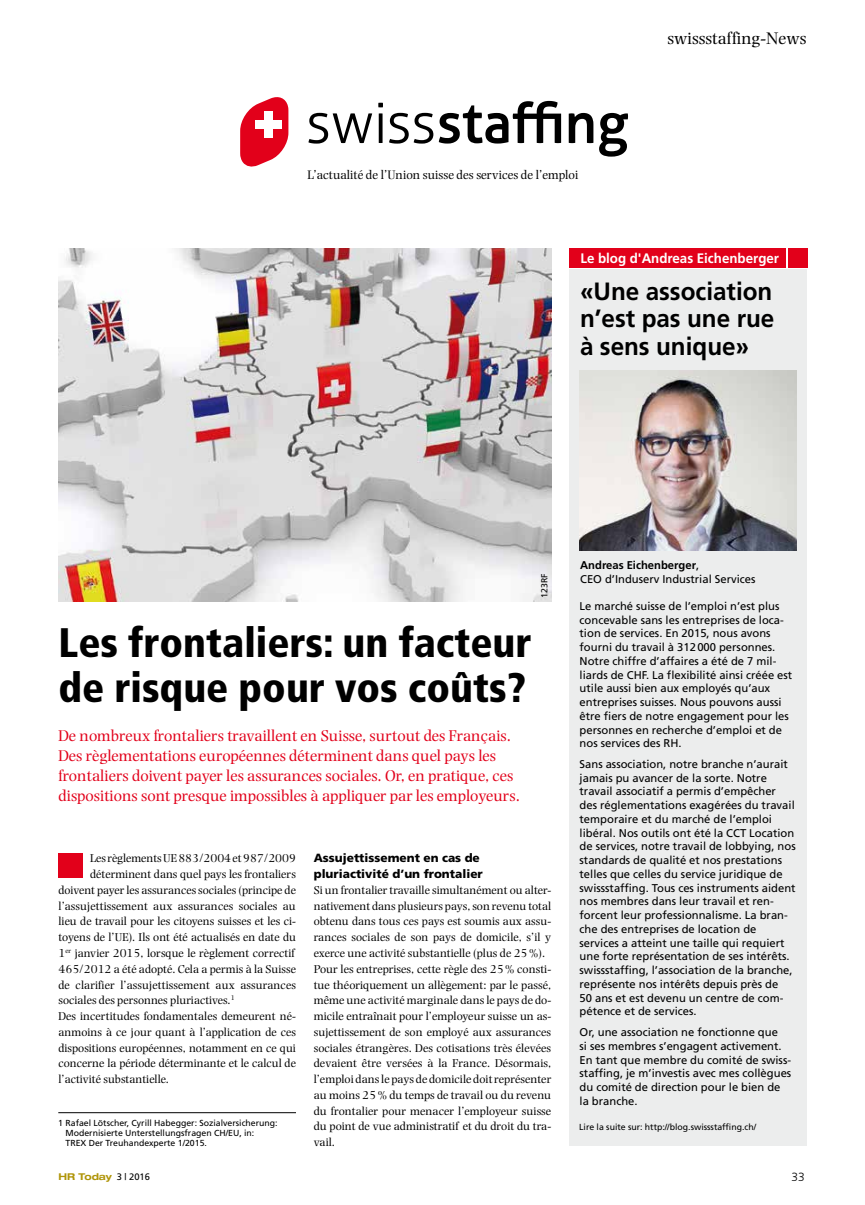
<style>
.page{position:relative;width:865px;height:1205px;background:#fff}
.page>*{position:absolute;margin:0;border:0;box-sizing:border-box;transform-origin:0 0}
.t1{font:900 condensed 41.25px/45px "Frutiger";color:#000}
.t2{font:700 25px/27.5px "Frutiger";color:#000;text-align:justify}
.t3{font:17.5px "Photina";color:#000}
.t4{font:16.25px/20px "Photina";color:#e2001a}
.t5{font:700 13.75px "Frutiger";color:#fff}
.t6{font:12.88px "Photina";color:#000}
.t7{font:11.88px/15.8px "Photina";color:#000}
.t8{font:900 11.88px/15.8px "Frutiger";color:#000}
.t9{font:300 11.88px "Frutiger";color:#000}
.t10{font:11.25px/13.8px "Frutiger";color:#000}
.t11{font:700 expanded 9.38px "Helvetica Neue LT";color:#b09509}
.t12{font:8.75px/10px "Frutiger";color:#000}
.s1{font-weight:700}
.s2{font-family:"Frutiger";font-weight:400;font-stretch:normal;color:#000}
</style>
<div class="page">
<svg style="left:308px;top:113px;width:64px;height:31px"></svg>
<svg style="left:379px;top:113px;width:3px;height:30px"></svg>
<svg style="left:389px;top:113px;width:44px;height:31px"></svg>
<svg style="left:240px;top:97px;width:48px;height:70px"></svg>
<div style="left:255px;top:121px;width:27px;height:8px;background:#fff"></div>
<div style="left:265px;top:111px;width:8px;height:27px;background:#fff"></div>
<svg style="left:378px;top:103px;width:5px;height:4px"></svg>
<svg style="left:439px;top:101px;width:122px;height:43px"></svg>
<svg style="left:568px;top:113px;width:25px;height:30px"></svg>
<svg style="left:599px;top:113px;width:29px;height:44px"></svg>
<div style="left:569px;top:269px;width:237px;height:877px;background:#eceded"></div>
<div style="left:570px;top:248px;width:216px;height:20px;background:#e2001a"></div>
<div style="left:788px;top:248px;width:19px;height:20px;background:#e2001a"></div>
<img style="left:579px;top:371px;width:217px;height:179px">
<div style="left:58px;top:853px;width:25px;height:25px;background:#e2001a"></div>
<hr style="left:58px;top:1112px;width:238px;height:1px;background:#000">
<img style="left:58px;top:248px;width:493px;height:353px">
<p class="t6" style="left:307px;top:167px;width:272px">L’actualité de l’Union suisse des services de l’emploi</p>
<h3 class="t3" style="left:667px;top:28px;width:141px">swissstaffing-News</h3>
<p class="t5" style="left:580px;top:250px;width:200px">Le blog d'Andreas Eichenberger</p>
<h2 class="t2" style="left:580px;top:277px;width:196px">«Une association n’est pas une rue à sens unique»</h2>
<p class="t12" style="left:539px;top:598px;width:26px;rotate:-90deg">123RF</p>
<h1 class="t1" style="left:58px;top:620px;width:474px">Les frontaliers: un facteur de risque pour vos coûts?</h1>
<p class="t4" style="left:58px;top:725px;width:463px">De nombreux frontaliers travaillent en Suisse, surtout des Français.<br>Des règlementations européennes déterminent dans quel pays les frontaliers doivent payer les assurances sociales. Or, en pratique, ces dispositions sont presque impossibles à appliquer par les employeurs.</p>
<p class="t7" style="left:90px;top:851px;width:207px">Les règlements UE 883/2004 et 987/2009</p>
<p class="t7" style="left:90px;top:866px;width:207px">déterminent dans quel pays les frontaliers</p>
<p class="t7" style="left:58px;top:882px;width:239px">doivent payer les assurances sociales (principe de</p>
<p class="t7" style="left:58px;top:898px;width:239px">l’assujettissement aux assurances sociales au</p>
<p class="t7" style="left:58px;top:914px;width:239px">lieu de travail pour les citoyens suisses et les ci-</p>
<p class="t7" style="left:58px;top:929px;width:239px">toyens de l’UE). Ils ont été actualisés en date du</p>
<p class="t7" style="left:58px;top:945px;width:237px">1<sup>er</sup> janvier 2015, lorsque le règlement correctif</p>
<p class="t7" style="left:58px;top:961px;width:239px">465/2012 a été adopté. Cela a permis à la Suisse</p>
<p class="t7" style="left:58px;top:977px;width:239px">de clarifier l’assujettissement aux assurances</p>
<p class="t7" style="left:58px;top:992px;width:178px">sociales des personnes pluriactives.<sup>1</sup></p>
<p class="t7" style="left:58px;top:1008px;width:238px">Des incertitudes fondamentales demeurent né-</p>
<p class="t7" style="left:58px;top:1024px;width:239px">anmoins à ce jour quant à l’application de ces</p>
<p class="t7" style="left:58px;top:1040px;width:239px">dispositions européennes, notamment en ce qui</p>
<p class="t7" style="left:58px;top:1055px;width:239px">concerne la période déterminante et le calcul de</p>
<p class="t7" style="left:58px;top:1071px;width:112px">l’activité substantielle.</p>
<p class="t12" style="left:65px;top:1117px;width:214px;text-indent:-7px">1 Rafael Lötscher, Cyrill Habegger: Sozialversicherung:<br>Modernisierte Unterstellungsfragen CH/EU, in:<br>TREX Der Treuhandexperte 1/2015.</p>
<p class="t8" style="left:314px;top:850px;width:171px">Assujettissement en cas de pluriactivité d’un frontalier</p>
<p class="t7" style="left:314px;top:882px;width:239px">Si un frontalier travaille simultanément ou alter&shy;nativement dans plusieurs pays, son revenu total obtenu dans tous ces pays est soumis aux assu&shy;rances sociales de son pays de domicile, s’il y exerce une activité substantielle (plus de 25%).<br>Pour les entreprises, cette règle des 25% consti&shy;tue théoriquement un allègement: par le passé, même une activité marginale dans le pays de do&shy;micile entraînait pour l’employeur suisse un as&shy;sujettissement de son employé aux assurances sociales étrangères. Des cotisations très élevées devaient être versées à la France. Désormais, l’emploi dans le pays de domicile doit représenter au moins 25% du temps de travail ou du revenu du frontalier pour menacer l’employeur suisse du point de vue administratif et du droit du tra&shy;vail.</p>
<p class="t10" style="left:580px;top:558px;width:177px"><span class="s1">Andreas Eichenberger</span>,<br>CEO d’Induserv Industrial Services</p>
<p class="t10" style="left:579px;top:599px;width:214px">Le marché suisse de l’emploi n’est plus concevable sans les entreprises de loca&shy;tion de services. En 2015, nous avons fourni du travail à 312000 personnes.<br>Notre chiffre d’affaires a été de 7 mil&shy;liards de CHF. La flexibilité ainsi créée est utile aussi bien aux employés qu’aux entreprises suisses. Nous pouvons aussi être fiers de notre engagement pour les personnes en recherche d’emploi et de nos services des RH.</p>
<p class="t10" style="left:579px;top:757px;width:217px">Sans association, notre branche n’aurait jamais pu avancer de la sorte. Notre travail associatif a permis d’empêcher des réglementations exagérées du travail temporaire et du marché de l’emploi libéral. Nos outils ont été la CCT Location de services, notre travail de lobbying, nos standards de qualité et nos prestations telles que celles du service juridique de swissstaffing. Tous ces instruments aident nos membres dans leur travail et ren&shy;forcent leur professionnalisme. La bran&shy;che des entreprises de location de services a atteint une taille qui requiert une forte représentation de ses intérêts. swissstaffing, l’association de la branche, représente nos intérêts depuis près de<br>50 ans et est devenu un centre de com&shy;pétence et de services.</p>
<p class="t10" style="left:579px;top:1025px;width:213px">Or, une association ne fonctionne que<br>si ses membres s’engagent activement.<br>En tant que membre du comité de swiss&shy;staffing, je m’investis avec mes collègues du comité de direction pour le bien de la branche.</p>
<p class="t12" style="left:579px;top:1122px;width:178px">Lire la suite sur: http://blog.swissstaffing.ch/</p>
<p class="t11" style="left:58px;top:1171px;width:93px">HR Today <span class="s2">3 | 2016</span></p>
<p class="t9" style="left:791px;top:1169px;width:15px">33</p>
</div>
